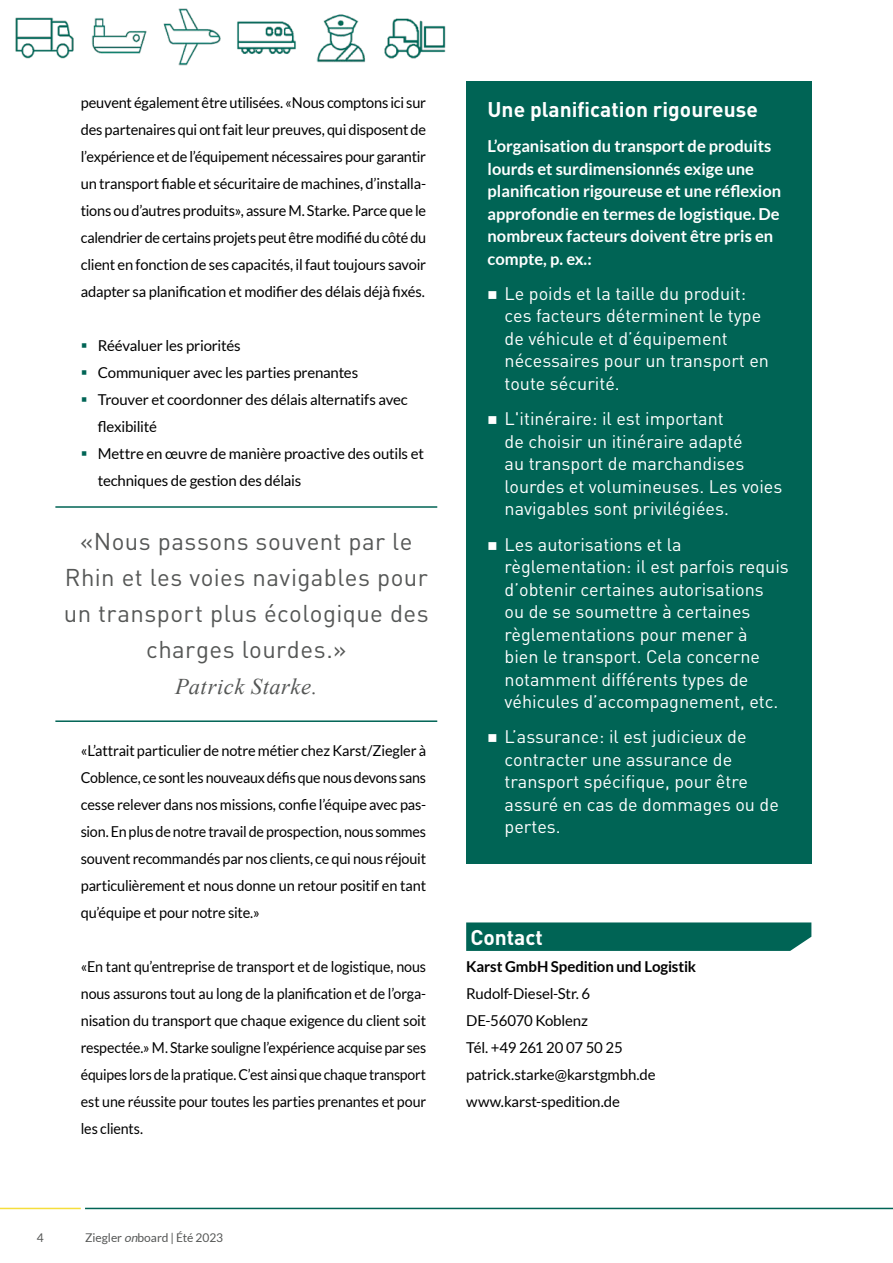
<style>
.page{position:relative;width:893px;height:1263px;background:#fff}
.page>*{position:absolute;margin:0;border:0;box-sizing:border-box;transform-origin:0 0}
.Zitat_neu{font:24px/36px "DIN Pro";letter-spacing:.015em;color:#555756;text-align:center}
.Zitat_Name{font:italic 22.5px "Times New Roman";letter-spacing:.02em;color:#555756}
.Kasten_Head{font:700 21px "DIN Pro";color:#fff}
.Kontakt_Head{font:700 21px "DIN Pro";color:#fff}
.t1{font:18px/22.5px "DIN Pro";color:#fff}
.Kasten_Lauf{font:700 16.5px/22.5px "Lato";color:#fff}
.Lauf{font:15px/27px "Lato";letter-spacing:-.015em;color:#000;text-align:justify}
.Lauf-2{font:15px/27px "Lato";letter-spacing:-.015em;color:#000;text-align:justify;scale:.95 1}
.Kontaktdaten{font:15px "Lato";letter-spacing:-.01em;color:#000}
.Kontakt_Name{font:700 15px "Lato";letter-spacing:-.01em;color:#000}
.Kontaktdaten-2{font:15px "Lato";letter-spacing:-.03em;color:#000}
.t2{font:12px "Lato";letter-spacing:-.005em;color:#555756}
.s1{color:#006455}
.s2{font-style:italic}
</style>
<div class="page">
<div style="left:467px;top:82px;width:345px;height:782px;background:#006455"></div>
<hr style="left:55px;top:506px;width:382px;height:2px;background:#006455">
<hr style="left:55px;top:720px;width:382px;height:2px;background:#006455">
<svg style="left:466px;top:922px;width:345px;height:29px;background:#08695a"></svg>
<img style="left:15px;top:17px;width:59px;height:42px">
<img style="left:163px;top:8px;width:58px;height:58px">
<img style="left:237px;top:21px;width:59px;height:33px">
<img style="left:92px;top:18px;width:55px;height:36px">
<img style="left:316px;top:14px;width:50px;height:49px">
<img style="left:384px;top:18px;width:62px;height:41px">
<hr style="left:85px;top:1208px;width:808px;height:1px;background:#006455">
<hr style="left:0;top:1208px;width:81px;height:1px;background:#f5de3c">
<p class="Lauf" style="left:81px;top:89px;width:347px">peuvent également être utilisées. «Nous comptons ici sur des partenaires qui ont fait leur preuves, qui disposent de l’expérience et de l’équipement nécessaires pour garantir un transport fiable et sécuritaire de machines, d’installa&shy;tions ou d’autres produits», assure M. Starke. Parce que le calendrier de certains projets peut être modifié du côté du client en fonction de ses capacités, il faut toujours savoir adapter sa planification et modifier des délais déjà fixés.</p>
<p class="Lauf" style="left:81px;top:332px;width:161px"><span class="s1">▪</span> Réévaluer les priorités</p>
<p class="Lauf" style="left:81px;top:359px;width:279px"><span class="s1">▪</span> Communiquer avec les parties prenantes</p>
<p class="Lauf" style="left:98px;top:386px;width:312px;text-indent:-17px"><span class="s1">▪</span> Trouver et coordonner des délais alternatifs avec flexibilité</p>
<p class="Lauf" style="left:98px;top:440px;width:328px;text-indent:-17px"><span class="s1">▪</span> Mettre en œuvre de manière proactive des outils et techniques de gestion des délais</p>
<p class="Zitat_neu" style="left:64px;top:522px;width:366px">«Nous passons souvent par le<br>Rhin et les voies navigables pour un transport plus écologique des charges lourdes.»</p>
<p class="Zitat_Name" style="left:175px;top:671px;width:144px">Patrick Starke.</p>
<p class="Lauf" style="left:81px;top:737px;width:347px">«L’attrait particulier de notre métier chez Karst/Ziegler à Coblence, ce sont les nouveaux défis que nous devons sans cesse relever dans nos missions, confie l’équipe avec pas&shy;sion. En plus de notre travail de prospection, nous sommes souvent recommandés par nos clients, ce qui nous réjouit particulièrement et nous donne un retour positif en tant qu’équipe et pour notre site.»</p>
<p class="Lauf-2" style="left:81px;top:953px;width:365px">«En tant qu’entreprise de transport et de logistique, nous nous assurons tout au long de la planification et de l’orga&shy;nisation du transport que chaque exigence du client soit respectée.» M. Starke souligne l’expérience acquise par ses équipes lors de la pratique. C’est ainsi que chaque transport est une réussite pour toutes les parties prenantes et pour les clients.</p>
<p class="Kasten_Head" style="left:488px;top:95px;width:272px">Une planification rigoureuse</p>
<p class="Kasten_Lauf" style="left:488px;top:135px;width:295px">L’organisation du transport de produits lourds et surdimensionnés exige une planification rigoureuse et une réflexion approfondie en termes de logistique. De nombreux facteurs doivent être pris en compte, p. ex.:</p>
<p class="t1" style="left:505px;top:281px;width:266px;text-indent:-17px">■ Le poids et la taille du produit: ces facteurs déterminent le type de véhicule et d’équipement nécessaires pour un transport en toute sécurité.</p>
<p class="t1" style="left:505px;top:407px;width:279px;text-indent:-17px">■ L'itinéraire: il est important<br>de choisir un itinéraire adapté<br>au transport de marchandises lourdes et volumineuses. Les voies navigables sont privilégiées.</p>
<p class="t1" style="left:505px;top:532px;width:286px;text-indent:-17px">■ Les autorisations et la règlementation: il est parfois requis d’obtenir certaines autorisations<br>ou de se soumettre à certaines règlementations pour mener à<br>bien le transport. Cela concerne notamment différents types de véhicules d’accompagnement, etc.</p>
<p class="t1" style="left:505px;top:725px;width:276px;text-indent:-17px">■ L’assurance: il est judicieux de contracter une assurance de transport spécifique, pour être assuré en cas de dommages ou de pertes.</p>
<p class="Kontakt_Head" style="left:470px;top:923px;width:74px">Contact</p>
<p class="Kontakt_Name" style="left:466px;top:958px;width:231px">Karst GmbH Spedition und Logistik</p>
<p class="Kontaktdaten" style="left:466px;top:985px;width:126px">Rudolf-Diesel-Str. 6</p>
<p class="Kontaktdaten" style="left:466px;top:1012px;width:123px">DE-56070 Koblenz</p>
<p class="Kontaktdaten-2" style="left:466px;top:1039px;width:158px">Tél. +49 261 20 07 50 25</p>
<p class="Kontaktdaten" style="left:466px;top:1066px;width:191px">patrick.starke@karstgmbh.de</p>
<p class="Kontaktdaten" style="left:466px;top:1093px;width:155px">www.karst-spedition.de</p>
<p class="t2" style="left:37px;top:1231px;width:8px">4</p>
<p class="t2" style="left:85px;top:1231px;width:139px">Ziegler <span class="s2">on</span>board | Été 2023</p>
</div>
